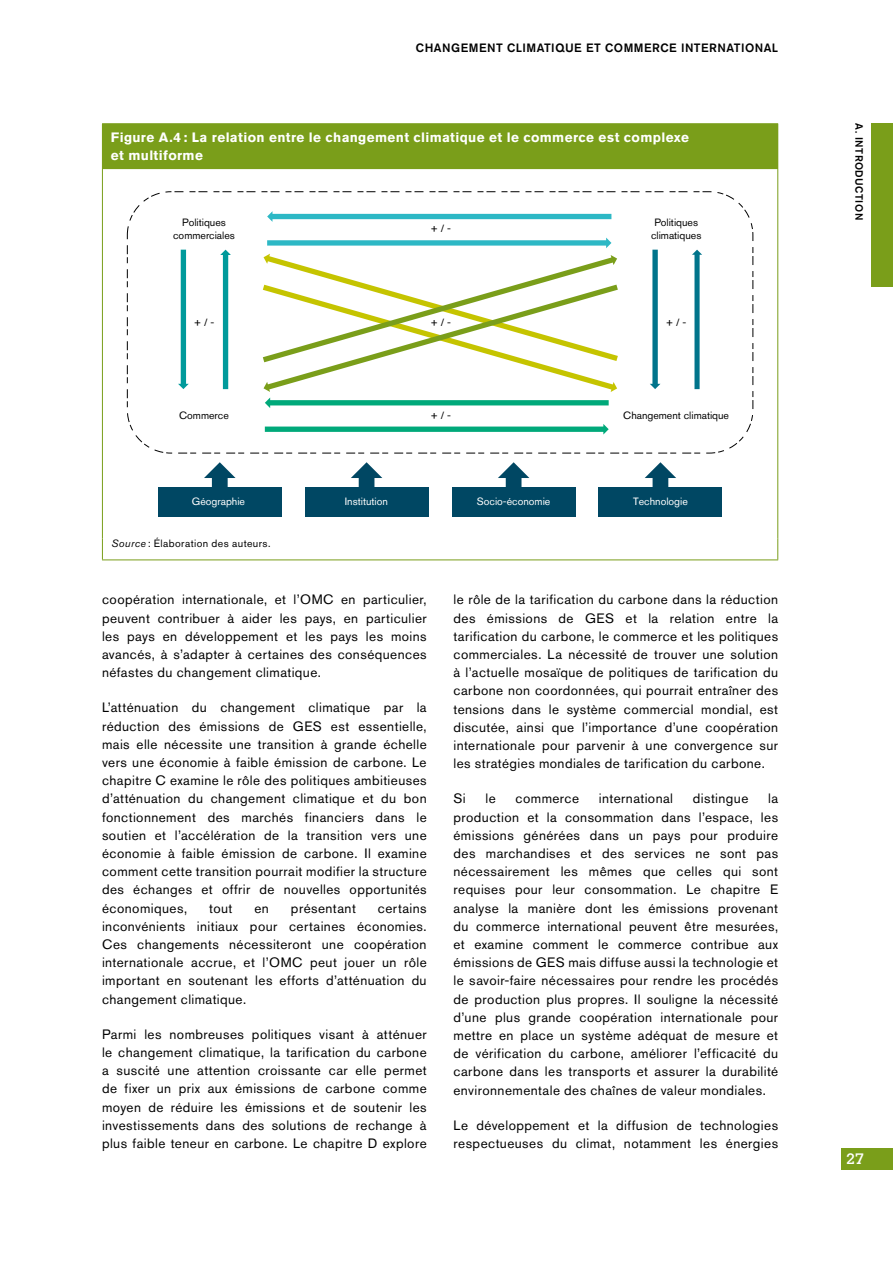
<style>
.page{position:relative;width:893px;height:1263px;background:#fff}
.page>*{position:absolute;margin:0;border:0;box-sizing:border-box;transform-origin:0 0}
.t1{font:15px "Calvert MT Std";color:#fff}
.t2{font:13.5px/18.1px "Akzidenz Grotesk BE";letter-spacing:.03em;color:#000;text-align:justify}
.t3{font:700 13.5px/18px "Akzidenz Grotesk BE";letter-spacing:.03em;color:#fff}
.t4{font:500 12px "Akzidenz Grotesk BE";letter-spacing:.04em;color:#000}
.t5{font:10.5px/12.6px "Akzidenz Grotesk BE";color:#000;text-align:center}
.t6{font:10.5px "Akzidenz Grotesk BE";color:#fff}
.t7{font:10.5px "Akzidenz Grotesk BE";letter-spacing:.04em;color:#000}
.t8{font:500 10.5px "Akzidenz Grotesk BE";letter-spacing:.04em;color:#000}
.s1{font-style:italic}
</style>
<div class="page">
<div style="left:842px;top:1148px;width:51px;height:21px;background:#7a9e1a"></div>
<div style="left:872px;top:123px;width:21px;height:164px;background:#7a9e1a"></div>
<div style="left:102px;top:124px;width:676px;height:44px;background:#7a9e1a"></div>
<hr style="left:102px;top:123px;width:676px;height:1px;background:#7a9e1a">
<hr style="left:102px;top:168px;width:1px;height:371px;background:#7a9e1a">
<hr style="left:103px;top:168px;width:674px;height:1px;background:#7a9e1a">
<hr style="left:777px;top:168px;width:1px;height:371px;background:#7a9e1a">
<svg style="left:102px;top:539px;width:1px;height:20px"></svg>
<svg style="left:777px;top:539px;width:1px;height:20px"></svg>
<hr style="left:102px;top:559px;width:676px;height:1px;background:#7a9e1a">
<svg style="left:645px;top:462px;width:31px;height:25px"></svg>
<div style="left:599px;top:487px;width:123px;height:29px;background:#004763"></div>
<svg style="left:204px;top:462px;width:32px;height:25px"></svg>
<div style="left:158px;top:487px;width:123px;height:29px;background:#004763"></div>
<svg style="left:351px;top:462px;width:31px;height:25px"></svg>
<div style="left:305px;top:487px;width:123px;height:29px;background:#004763"></div>
<svg style="left:498px;top:462px;width:31px;height:25px"></svg>
<div style="left:452px;top:487px;width:123px;height:29px;background:#004763"></div>
<svg style="left:650px;top:250px;width:10px;height:139px"></svg>
<svg style="left:692px;top:250px;width:10px;height:139px"></svg>
<svg style="left:178px;top:250px;width:11px;height:139px"></svg>
<svg style="left:220px;top:250px;width:11px;height:139px"></svg>
<svg style="left:267px;top:211px;width:344px;height:11px"></svg>
<svg style="left:267px;top:238px;width:344px;height:10px"></svg>
<svg style="left:263px;top:254px;width:355px;height:154px"></svg>
<svg style="left:265px;top:424px;width:344px;height:10px"></svg>
<p class="t4" style="left:416px;top:40px;width:364px">CHANGEMENT CLIMATIQUE ET COMMERCE INTERNATIONAL</p>
<p class="t3" style="left:111px;top:129px;width:579px">Figure A.4 : La relation entre le changement climatique et le commerce est complexe et multiforme</p>
<p class="t5" style="left:173px;top:216px;width:63px">Politiques commerciales</p>
<p class="t5" style="left:651px;top:216px;width:52px">Politiques climatiques</p>
<p class="t5" style="left:430px;top:222px;width:22px">+ / -</p>
<p class="t5" style="left:194px;top:316px;width:22px">+ / -</p>
<p class="t5" style="left:430px;top:316px;width:22px">+ / -</p>
<p class="t5" style="left:666px;top:316px;width:22px">+ / -</p>
<p class="t5" style="left:179px;top:409px;width:51px">Commerce</p>
<p class="t5" style="left:623px;top:409px;width:107px">Changement climatique</p>
<p class="t5" style="left:430px;top:409px;width:22px">+ / -</p>
<p class="t6" style="left:192px;top:495px;width:55px">Géographie</p>
<p class="t6" style="left:345px;top:495px;width:45px">Institution</p>
<p class="t6" style="left:477px;top:495px;width:75px">Socio-économie</p>
<p class="t6" style="left:633px;top:495px;width:56px">Technologie</p>
<p class="t7" style="left:111px;top:537px;width:161px"><span class="s1">Source</span> : Élaboration des auteurs.</p>
<p class="t2" style="left:102px;top:590px;width:326px">coopération internationale, et l’OMC en particulier, peuvent contribuer à aider les pays, en particulier les pays en développement et les pays les moins avancés, à s’adapter à certaines des conséquences néfastes du changement climatique.</p>
<p class="t2" style="left:102px;top:698px;width:326px">L’atténuation du changement climatique par la réduction des émissions de GES est essentielle, mais elle nécessite une transition à grande échelle vers une économie à faible émission de carbone. Le chapitre C examine le rôle des politiques ambitieuses d’atténuation du changement climatique et du bon fonctionnement des marchés financiers dans le soutien et l’accélération de la transition vers une économie à faible émission de carbone. Il examine comment cette transition pourrait modifier la structure des échanges et offrir de nouvelles opportunités économiques,</p>
<p class="t2" style="left:102px;top:899px;width:326px;text-indent:276px">certains inconvénients initiaux pour certaines économies.<br>Ces changements nécessiteront une coopération internationale accrue, et l’OMC peut jouer un rôle important en soutenant les efforts d’atténuation du changement climatique.</p>
<p class="t2" style="left:102px;top:1025px;width:326px">Parmi les nombreuses politiques visant à atténuer le changement climatique, la tarification du carbone a suscité une attention croissante car elle permet de fixer un prix aux émissions de carbone comme moyen de réduire les émissions et de soutenir les investissements dans des solutions de rechange à plus faible teneur en carbone. Le chapitre D explore</p>
<p class="t2" style="left:209px;top:899px;width:25px">tout</p>
<p class="t2" style="left:254px;top:899px;width:16px">en</p>
<p class="t2" style="left:291px;top:899px;width:66px">présentant</p>
<p class="t2" style="left:453px;top:590px;width:326px">le rôle de la tarification du carbone dans la réduction des émissions de GES et la relation entre la tarification du carbone, le commerce et les politiques commerciales. La nécessité de trouver une solution à l’actuelle mosaïque de politiques de tarification du carbone non coordonnées, qui pourrait entraîner des tensions dans le système commercial mondial, est discutée, ainsi que l’importance d’une coopération internationale pour parvenir à une convergence sur les stratégies mondiales de tarification du carbone.</p>
<p class="t2" style="left:453px;top:789px;width:14px">Si</p>
<p class="t2" style="left:485px;top:789px;width:12px">le</p>
<p class="t2" style="left:516px;top:789px;width:65px">commerce</p>
<p class="t2" style="left:599px;top:789px;width:76px">international</p>
<p class="t2" style="left:693px;top:789px;width:57px">distingue</p>
<p class="t2" style="left:453px;top:789px;width:326px;text-indent:315px">la production et la consommation dans l’espace, les émissions générées dans un pays pour produire des marchandises et des services ne sont pas nécessairement les mêmes que celles qui sont requises pour leur consommation. Le chapitre E analyse la manière dont les émissions provenant du commerce international peuvent être mesurées, et examine comment le commerce contribue aux émissions de GES mais diffuse aussi la technologie et le savoir-faire nécessaires pour rendre les procédés de production plus propres. Il souligne la nécessité d’une plus grande coopération internationale pour mettre en place un système adéquat de mesure et de vérification du carbone, améliorer l’efficacité du carbone dans les transports et assurer la durabilité environnementale des chaînes de valeur mondiales.</p>
<p class="t2" style="left:453px;top:1116px;width:326px">Le développement et la diffusion de technologies respectueuses du climat, notamment les énergies</p>
<p class="t8" style="left:865px;top:123px;width:98px;rotate:90deg">A. INTRODUCTION</p>
<p class="t1" style="left:846px;top:1150px;width:19px">27</p>
</div>
